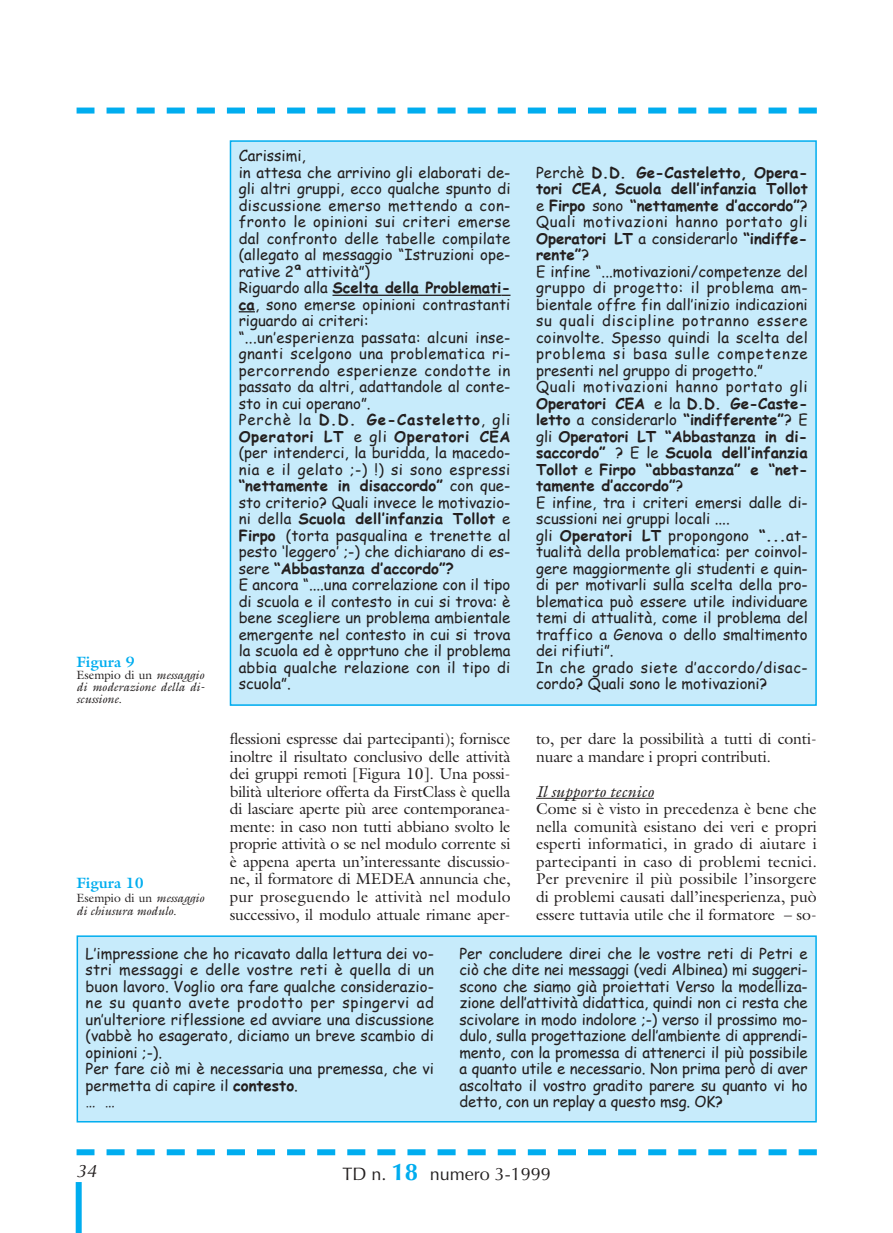
<style>
.page{position:relative;width:893px;height:1233px;background:#fff}
.page>*{position:absolute;margin:0;border:0;box-sizing:border-box;transform-origin:0 0}
.t1{font:18px "Optima";color:#231f1f}
.t2{font:italic 18px "Optima";color:#231f1f}
.t3{font:15.75px/17.5px "Galliard";letter-spacing:-.01em;color:#231f1f;text-align:justify}
.t4{font:italic 15.75px "Galliard";color:#231f1f}
.t5{font:15px/16.5px "Comic Sans MS";color:#231f1f}
.t6{font:700 15px "Galliard";color:#00adef}
.t7{font:italic 12px/12px "Galliard";color:#231f1f;text-align:justify}
.s1{font-style:normal}
.s2{font-weight:700}
.s3{font-weight:700;font-size:24px;color:#00adef}
</style>
<div class="page">
<hr style="left:536px;top:798px;width:57px;height:1px;background:#231f1f">
<hr style="left:593px;top:798px;width:61px;height:1px;background:#231f1f">
<div style="left:76px;top:1182px;width:6px;height:51px;background:#00adef"></div>
<svg style="left:94px;top:1149px;width:693px;height:6px"></svg>
<div style="left:77px;top:1149px;width:17px;height:6px;background:#00adef"></div>
<div style="left:798px;top:1149px;width:18px;height:6px;background:#00adef"></div>
<svg style="left:94px;top:108px;width:693px;height:6px"></svg>
<div style="left:77px;top:108px;width:17px;height:6px;background:#00adef"></div>
<div style="left:798px;top:108px;width:18px;height:6px;background:#00adef"></div>
<div style="left:230px;top:141px;width:586px;height:564px;background:#c7ebfb"></div>
<hr style="left:332px;top:295px;width:169px;height:1px;background:#231f1f">
<svg style="left:239px;top:311px;width:16px;height:1px"></svg>
<div style="left:230px;top:140px;width:586px;height:566px;border:2px solid #00adef"></div>
<div style="left:77px;top:936px;width:739px;height:186px;background:#c7ebfb"></div>
<div style="left:77px;top:935px;width:739px;height:188px;border:2px solid #00adef"></div>
<p class="t6" style="left:77px;top:656px;width:60px">Figura 9</p>
<p class="t7" style="left:77px;top:670px;width:129px"><span class="s1">Esempio di un</span> messaggio di moderazione della di&shy;scussione.</p>
<p class="t6" style="left:77px;top:878px;width:69px">Figura 10</p>
<p class="t7" style="left:77px;top:892px;width:129px;line-height:13.5px"><span class="s1">Esempio di un</span> messaggio di chiusura modulo.</p>
<p class="t5" style="left:239px;top:147px;width:273px">Carissimi,<br>in attesa che arrivino gli elaborati de&shy;gli altri gruppi, ecco qualche spunto di discussione emerso mettendo a con&shy;fronto le opinioni sui criteri emerse dal confronto delle tabelle compilate (allegato al messaggio ìIstruzioni ope&shy;rative 2™ attivit‡î)<br>Riguardo alla <span class="s2">Scelta della Problemati&shy;ca</span>, sono emerse opinioni contrastanti riguardo ai criteri:<br>ì...uníesperienza passata: alcuni inse&shy;gnanti scelgono una problematica ri&shy;percorrendo esperienze condotte in passato da altri, adattandole al conte&shy;sto in cui operanoî.<br>PerchË la <span class="s2">D.D. Ge-Casteletto</span>, gli <span class="s2">Operatori LT</span> e gli <span class="s2">Operatori CEA </span>(per intenderci, la buridda, la macedo&shy;nia e il gelato ;-) !) si sono espressi <span class="s2">ìnettamente in disaccordoî</span> con que&shy;sto criterio? Quali invece le motivazio&shy;ni della <span class="s2">Scuola dellíinfanzia Tollot</span> e <span class="s2">Firpo</span> (torta pasqualina e trenette al pesto ëleggeroí ;-) che dichiarano di es&shy;sere <span class="s2">ìAbbastanza díaccordoî?<br></span>E ancora ì....una correlazione con il tipo di scuola e il contesto in cui si trova: Ë bene scegliere un problema ambientale emergente nel contesto in cui si trova la scuola ed Ë opprtuno che il problema abbia qualche relazione con il tipo di scuolaî.</p>
<p class="t5" style="left:536px;top:163px;width:273px">PerchË <span class="s2">D.D. Ge-Casteletto, Opera&shy;tori CEA, Scuola dellíinfanzia Tollot </span>e <span class="s2">Firpo</span> sono <span class="s2">ìnettamente díaccordoî</span>?<br>Quali motivazioni hanno portato gli <span class="s2">Operatori LT</span> a considerarlo <span class="s2">ìindiffe&shy;renteî</span>?<br>E infine ì...motivazioni/competenze del gruppo di progetto: il problema am&shy;bientale offre fin dallíinizio indicazioni su quali discipline potranno essere coinvolte. Spesso quindi la scelta del problema si basa sulle competenze presenti nel gruppo di progetto.î<br>Quali motivazioni hanno portato gli <span class="s2">Operatori CEA</span> e la <span class="s2">D.D. Ge-Caste&shy;letto</span> a considerarlo <span class="s2">ìindifferenteî</span>? E gli <span class="s2">Operatori LT ìAbbastanza in di&shy;saccordoî</span> ? E le <span class="s2">Scuola dellíinfanzia Tollot</span> e <span class="s2">Firpo ìabbastanzaî e ìnet&shy;tamente díaccordoî</span>?<br>E infine, tra i criteri emersi dalle di&shy;scussioni nei gruppi locali ....<br>gli <span class="s2">Operatori LT</span> propongono <span class="s2">ì...</span>at&shy;tualit‡ della problematica: per coinvol&shy;gere maggiormente gli studenti e quin&shy;di per motivarli sulla scelta della pro&shy;blematica puÚ essere utile individuare temi di attualit‡, come il problema del traffico a Genova o dello smaltimento dei rifiutiî.<br>In che grado siete díaccordo/disac&shy;cordo? Quali sono le motivazioni?</p>
<p class="t3" style="left:230px;top:732px;width:282px">flessioni espresse dai partecipanti); fornisce inoltre il risultato conclusivo delle attività dei gruppi remoti [Figura 10]. Una possi&shy;bilità ulteriore offerta da FirstClass è quella di lasciare aperte più aree contemporanea&shy;mente: in caso non tutti abbiano svolto le proprie attività o se nel modulo corrente si è appena aperta un’interessante discussio&shy;ne, il formatore di MEDEA annuncia che, pur proseguendo le attività nel modulo successivo, il modulo attuale rimane aper-</p>
<p class="t3" style="left:536px;top:732px;width:282px">to, per dare la possibilità a tutti di conti&shy;nuare a mandare i propri contributi.</p>
<p class="t4" style="left:536px;top:785px;width:119px">Il supporto tecnico</p>
<p class="t3" style="left:536px;top:802px;width:282px">Come si è visto in precedenza è bene che nella comunità esistano dei veri e propri esperti informatici, in grado di aiutare i partecipanti in caso di problemi tecnici.<br>Per prevenire il più possibile l’insorgere di problemi causati dall’inesperienza, può essere tuttavia utile che il formatore – so-</p>
<p class="t5" style="left:86px;top:944px;width:350px">Líimpressione che ho ricavato dalla lettura dei vo&shy;stri messaggi e delle vostre reti Ë quella di un buon lavoro. Voglio ora fare qualche considerazio&shy;ne su quanto avete prodotto per spingervi ad uníulteriore riflessione ed avviare una discussione (vabbË ho esagerato, diciamo un breve scambio di opinioni ;-).<br>Per fare ciÚ mi Ë necessaria una premessa, che vi permetta di capire il <span class="s2">contesto</span>.<br>Ö Ö</p>
<p class="t5" style="left:459px;top:944px;width:350px;text-align:justify">Per concludere direi che le vostre reti di Petri e ciÚ che dite nei messaggi (vedi Albinea) mi suggeri&shy;scono che siamo gi‡ proiettati Verso la modelliza&shy;zione dellíattivit‡ didattica, quindi non ci resta che scivolare in modo indolore ;-) verso il prossimo mo&shy;dulo, sulla progettazione dellíambiente di apprendi&shy;mento, con la promessa di attenerci il pi˘ possibile a quanto utile e necessario. Non prima perÚ di aver ascoltato il vostro gradito parere su quanto vi ho detto, con un replay a questo msg. OK?</p>
<p class="t2" style="left:77px;top:1164px;width:22px">34</p>
<p class="t1" style="left:342px;top:1167px;width:210px">TD n. <span class="s3">18</span> numero 3-1999</p>
</div>
